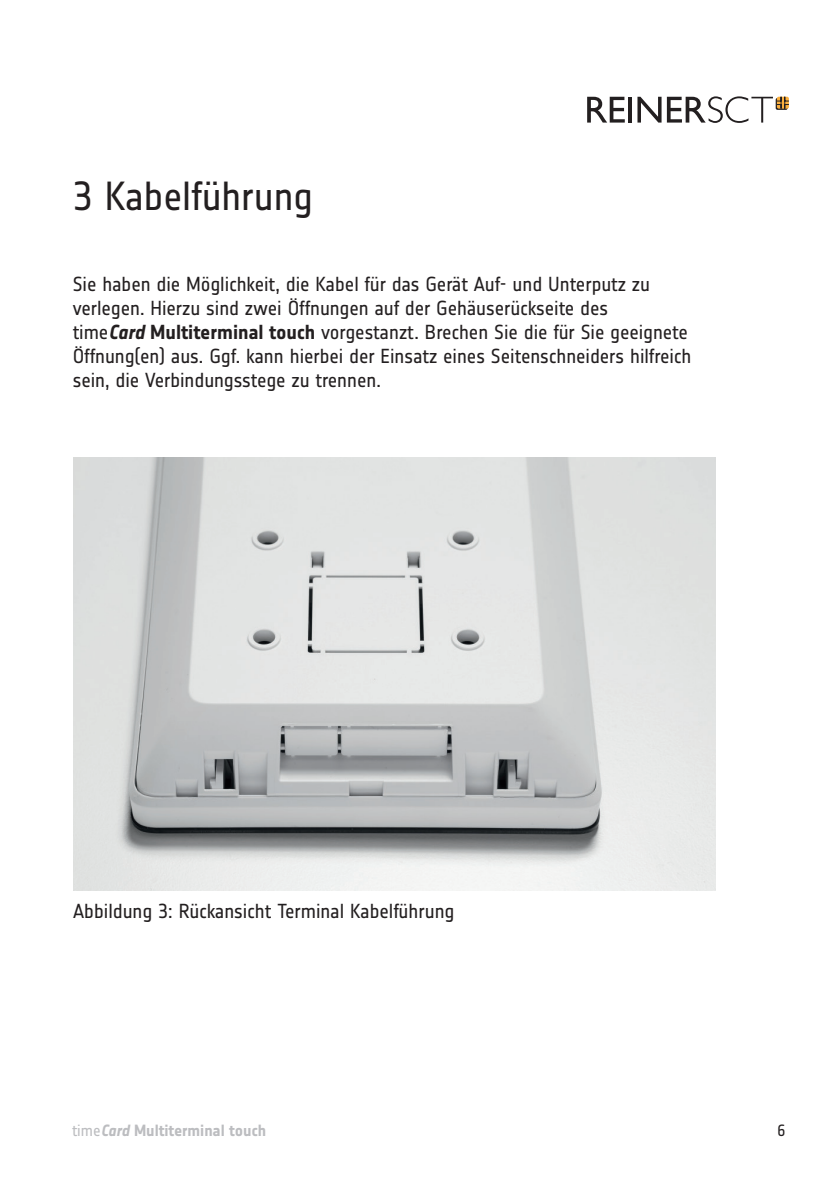
<style>
.page{position:relative;width:840px;height:1191px;background:#fff}
.page>*{position:absolute;margin:0;border:0;box-sizing:border-box;transform-origin:0 0}
.t1{font:40px "Notes";letter-spacing:-.005em;color:#231f20}
.t2{font:20px/24px "Notes";letter-spacing:-.005em;color:#231f20}
.t3{font:700 16px "Notes";color:#bcbdc0}
.t4{font:16px "Notes Regular Tf";color:#231f20}
.s1{font-family:"Notes Regular Tf"}
.s2{font-weight:700;font-style:italic}
.s3{font-weight:700}
.s4{font-family:"Notes Regular Tf";font-weight:400}
.s5{font-style:italic}
</style>
<div class="page">
<svg style="left:587px;top:97px;width:37px;height:26px"></svg>
<hr style="left:628px;top:97px;width:3px;height:26px;background:#231f20">
<svg style="left:637px;top:96px;width:151px;height:27px"></svg>
<img style="left:73px;top:458px;width:642px;height:432px">
<h1 class="t1" style="left:73px;top:174px;width:241px"><span class="s1">3</span> Kabelführung</h1>
<p class="t2" style="left:73px;top:272px;width:620px">Sie haben die Möglichkeit, die Kabel für das Gerät Auf- und Unterputz zu verlegen. Hierzu sind zwei Öffnungen auf der Gehäuserückseite des<br>time<span class="s2">Card</span> <span class="s3">Multiterminal touch</span> vorgestanzt. Brechen Sie die für Sie geeignete Öffnung(en) aus. Ggf. kann hierbei der Einsatz eines Seitenschneiders hilfreich sein, die Verbindungsstege zu trennen.</p>
<p class="t2" style="left:73px;top:898px;width:382px">Abbildung <span class="s1">3:</span> Rückansicht Terminal Kabelführung</p>
<p class="t3" style="left:72px;top:1121px;width:195px"><span class="s4">time</span><span class="s5">Card</span> Multiterminal touch</p>
<p class="t4" style="left:777px;top:1121px;width:9px">6</p>
</div>
